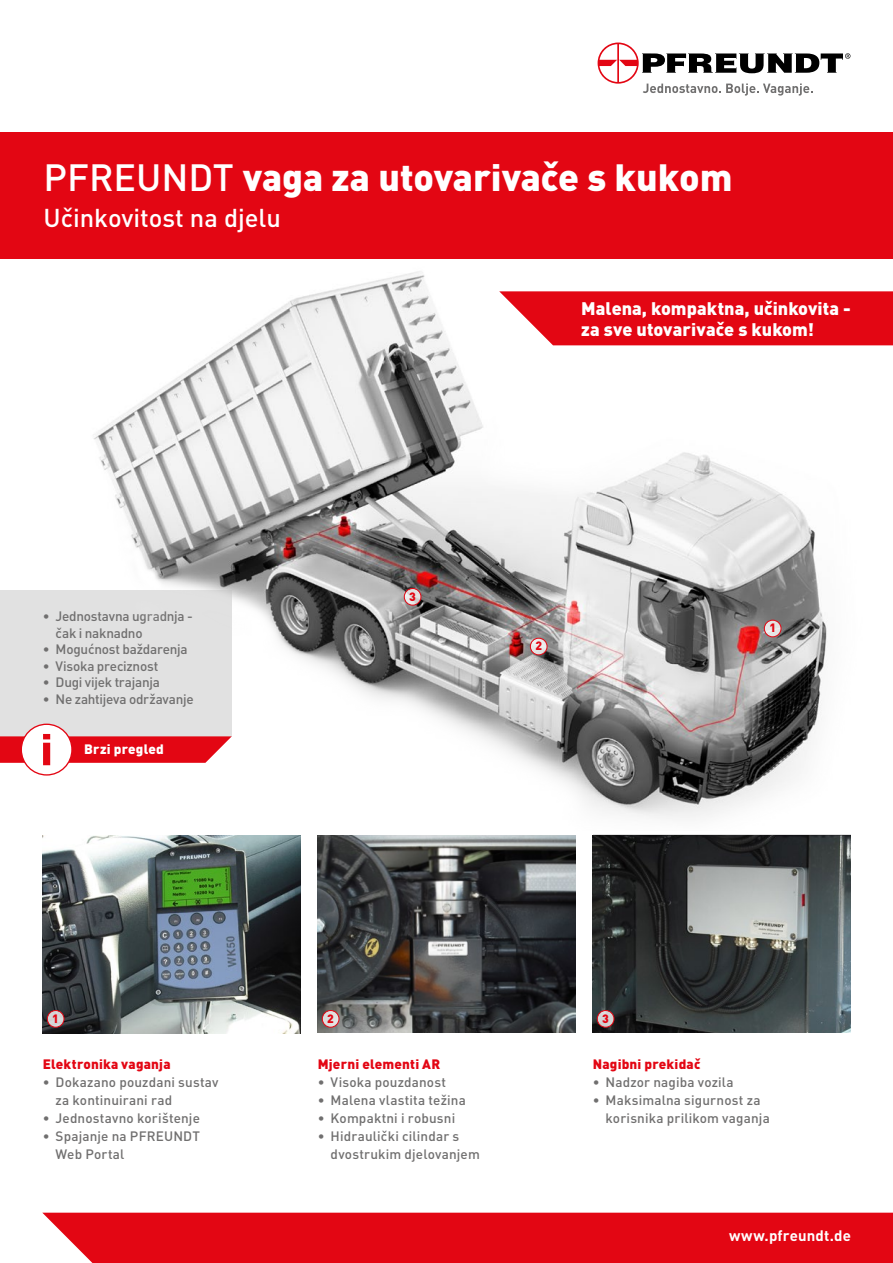
<style>
.page{position:relative;width:893px;height:1263px;background:#fff}
.page>*{position:absolute;margin:0;border:0;box-sizing:border-box;transform-origin:0 0}
.t1{font:900 37.5px "DIN Pro";color:#fff}
.t2{font:500 25.5px "DIN Pro";color:#fff}
.t3{font:900 18px/21px "DIN Pro";color:#fff}
.t4{font:700 15px "DIN Pro";letter-spacing:.01em;color:#fff}
.t5{font:500 13.5px/18px "DIN Pro";letter-spacing:.01em;color:#706f6f}
.t6{font:500 13.5px/16.5px "DIN Pro";letter-spacing:-.02em;color:#706f6f}
.t7{font:900 13.5px "DIN Pro";letter-spacing:.015em;color:#e30613}
.t8{font:500 13.5px "DIN Pro";letter-spacing:-.015em;color:#706f6f}
.t9{font:900 13.5px "DIN Pro";letter-spacing:.015em;color:#fff}
.t10{font:900 12px "DIN Pro";color:#e30613}
.s1{font-weight:500}
</style>
<div class="page">
<svg style="left:598px;top:43px;width:252px;height:53px"></svg>
<img style="left:0;top:271px;width:889px;height:548px">
<img style="left:318px;top:835px;width:258px;height:198px">
<img style="left:593px;top:835px;width:258px;height:198px">
<img style="left:43px;top:835px;width:258px;height:198px">
<svg style="left:47px;top:1010px;width:17px;height:17px"></svg>
<div style="left:47px;top:1010px;width:17px;height:17px;border:1px solid #e30613;border-radius:50%"></div>
<svg style="left:764px;top:620px;width:17px;height:17px"></svg>
<div style="left:764px;top:620px;width:17px;height:17px;border:1px solid #e30613;border-radius:50%"></div>
<svg style="left:530px;top:638px;width:17px;height:17px"></svg>
<div style="left:530px;top:638px;width:17px;height:17px;border:1px solid #e30613;border-radius:50%"></div>
<svg style="left:404px;top:588px;width:17px;height:17px"></svg>
<div style="left:404px;top:588px;width:17px;height:17px;border:1px solid #e30613;border-radius:50%"></div>
<svg style="left:597px;top:1010px;width:17px;height:17px"></svg>
<div style="left:597px;top:1010px;width:17px;height:17px;border:1px solid #e30613;border-radius:50%"></div>
<svg style="left:322px;top:1010px;width:17px;height:17px"></svg>
<div style="left:322px;top:1010px;width:17px;height:17px;border:1px solid #e30613;border-radius:50%"></div>
<svg style="left:499px;top:291px;width:394px;height:54px;background:#e51824"></svg>
<div style="left:0;top:133px;width:893px;height:126px;background:#e30613"></div>
<div style="left:42px;top:1213px;width:851px;height:50px;background:#e30613"></div>
<h1 class="t1" style="left:44px;top:152px;width:690px"><span class="s1">PFREUNDT</span> vaga za utovarivače s kukom</h1>
<h2 class="t2" style="left:44px;top:200px;width:239px">Učinkovitost na djelu</h2>
<p class="t6" style="left:56px;top:608px;width:139px;text-indent:-13px">• Jednostavna ugradnja - čak i naknadno</p>
<p class="t8" style="left:43px;top:640px;width:146px">• Mogućnost baždarenja</p>
<p class="t8" style="left:43px;top:657px;width:117px">• Visoka preciznost</p>
<p class="t6" style="left:43px;top:674px;width:119px">• Dugi vijek trajanja</p>
<p class="t6" style="left:43px;top:690px;width:152px">• Ne zahtijeva održavanje</p>
<p class="t9" style="left:84px;top:740px;width:81px">Brzi pregled</p>
<p class="t10" style="left:409px;top:588px;width:8px">3</p>
<h3 class="t3" style="left:581px;top:297px;width:271px">Malena, kompaktna, učinkovita - za sve utovarivače s kukom!</h3>
<p class="t10" style="left:535px;top:638px;width:8px">2</p>
<p class="t10" style="left:769px;top:620px;width:8px">1</p>
<p class="t10" style="left:52px;top:1010px;width:8px">1</p>
<p class="t7" style="left:43px;top:1054px;width:129px">Elektronika vaganja</p>
<p class="t5" style="left:56px;top:1072px;width:164px;text-indent:-13px">• Dokazano pouzdani sustav za kontinuirani rad</p>
<p class="t5" style="left:43px;top:1108px;width:159px">• Jednostavno korištenje</p>
<p class="t5" style="left:56px;top:1126px;width:146px;text-indent:-13px">• Spajanje na PFREUNDT<br>Web Portal</p>
<p class="t10" style="left:327px;top:1010px;width:8px">2</p>
<p class="t10" style="left:602px;top:1010px;width:8px">3</p>
<p class="t7" style="left:318px;top:1054px;width:124px">Mjerni elementi AR</p>
<p class="t5" style="left:318px;top:1072px;width:130px">• Visoka pouzdanost</p>
<p class="t5" style="left:318px;top:1090px;width:150px">• Malena vlastita težina</p>
<p class="t5" style="left:318px;top:1108px;width:139px">• Kompaktni i robusni</p>
<p class="t5" style="left:331px;top:1126px;width:151px;text-indent:-13px">• Hidraulički cilindar s dvostrukim djelovanjem</p>
<p class="t7" style="left:593px;top:1054px;width:109px">Nagibni prekidač</p>
<p class="t5" style="left:593px;top:1072px;width:142px">• Nadzor nagiba vozila</p>
<p class="t5" style="left:606px;top:1090px;width:166px;text-indent:-13px">• Maksimalna sigurnost za korisnika prilikom vaganja</p>
<p class="t4" style="left:729px;top:1226px;width:123px">www.pfreundt.de</p>
</div>
